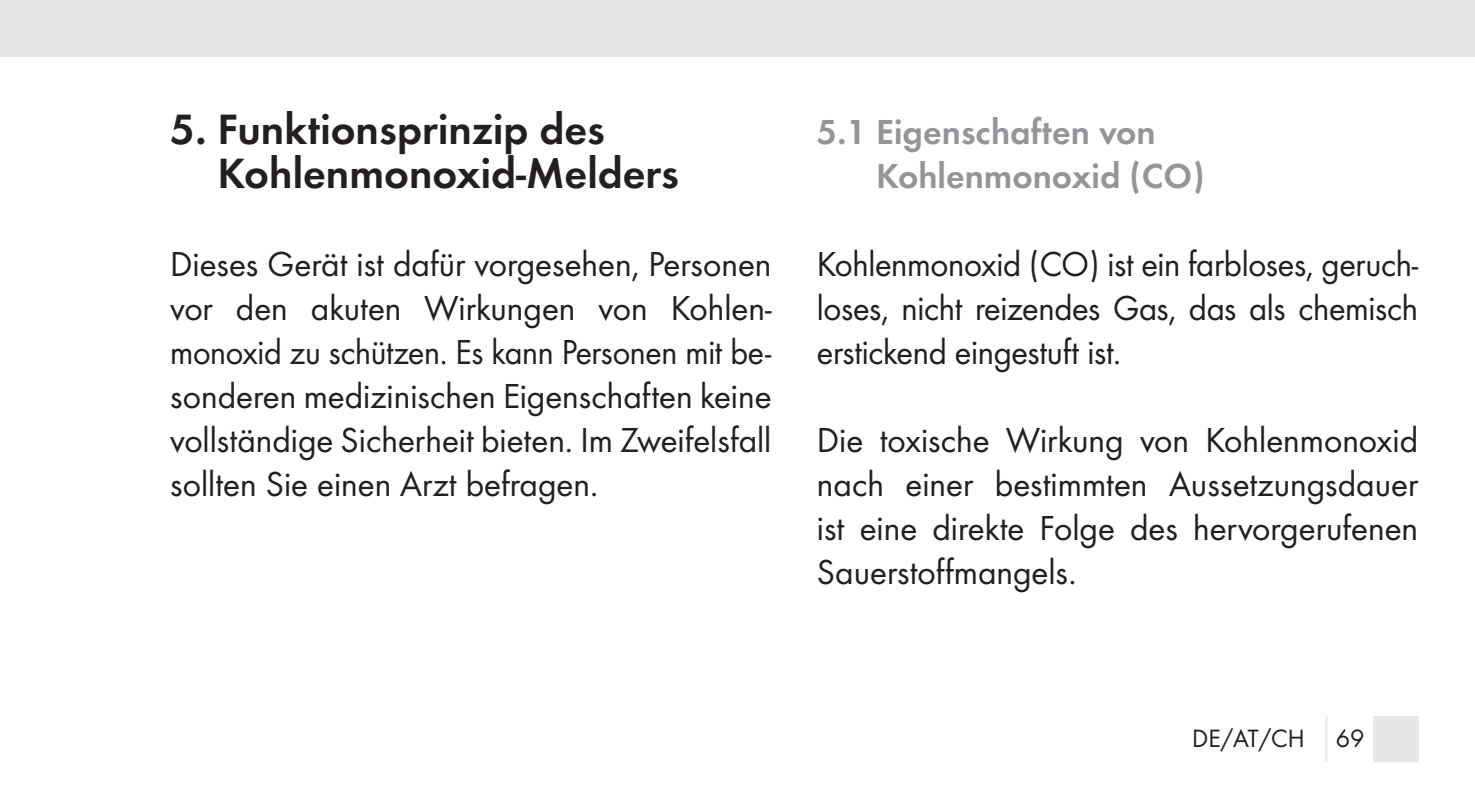
<style>
.page{position:relative;width:1475px;height:794px;background:#fff}
.page>*{position:absolute;margin:0;border:0;box-sizing:border-box;transform-origin:0 0}
._03_Fließtext{font:600 44px/44px "Futura Pro";color:#231f20}
._03_Fließtext-2{font:36px/44px "Futura Pro";color:#231f20;text-align:justify}
._02_Subline{font:600 36px/44px "Futura Pro";color:#939598}
.t1{font:26px "Futura Pro";color:#231f20}
</style>
<div class="page">
<div style="left:0;top:0;width:1474px;height:57px;background:#e6e7e9"></div>
<div style="left:1372px;top:716px;width:45px;height:45px;background:#e6e7e9"></div>
<hr style="left:1325px;top:716px;width:2px;height:45px;background:#e6e7e9">
<p class="_03_Fließtext" style="left:217px;top:104px;width:463px;text-indent:-47px">5. Funktionsprinzip des<br>Kohlenmonoxid-Melders</p>
<p class="_03_Fließtext-2" style="left:170px;top:241px;width:602px">Dieses Gerät ist dafür vorgesehen, Personen vor den akuten Wirkungen von Kohlen&shy;monoxid zu schützen. Es kann Personen mit be&shy;sonderen medizinischen Eigenschaften keine vollständige Sicherheit bieten. Im Zweifelsfall sollten Sie einen Arzt befragen.</p>
<p class="_02_Subline" style="left:875px;top:108px;width:330px;text-indent:-59px">5.1 Eigenschaften von<br>Kohlenmonoxid (CO)</p>
<p class="_03_Fließtext-2" style="left:816px;top:241px;width:602px">Kohlenmonoxid (CO) ist ein farbloses, geruch&shy;loses, nicht reizendes Gas, das als chemisch erstickend eingestuft ist.</p>
<p class="_03_Fließtext-2" style="left:816px;top:417px;width:602px">Die toxische Wirkung von Kohlenmonoxid nach einer bestimmten Aussetzungsdauer ist eine direkte Folge des hervorgerufenen Sauerstoffmangels.</p>
<p class="t1" style="left:1192px;top:720px;width:174px">DE/AT/CH 69</p>
</div>
